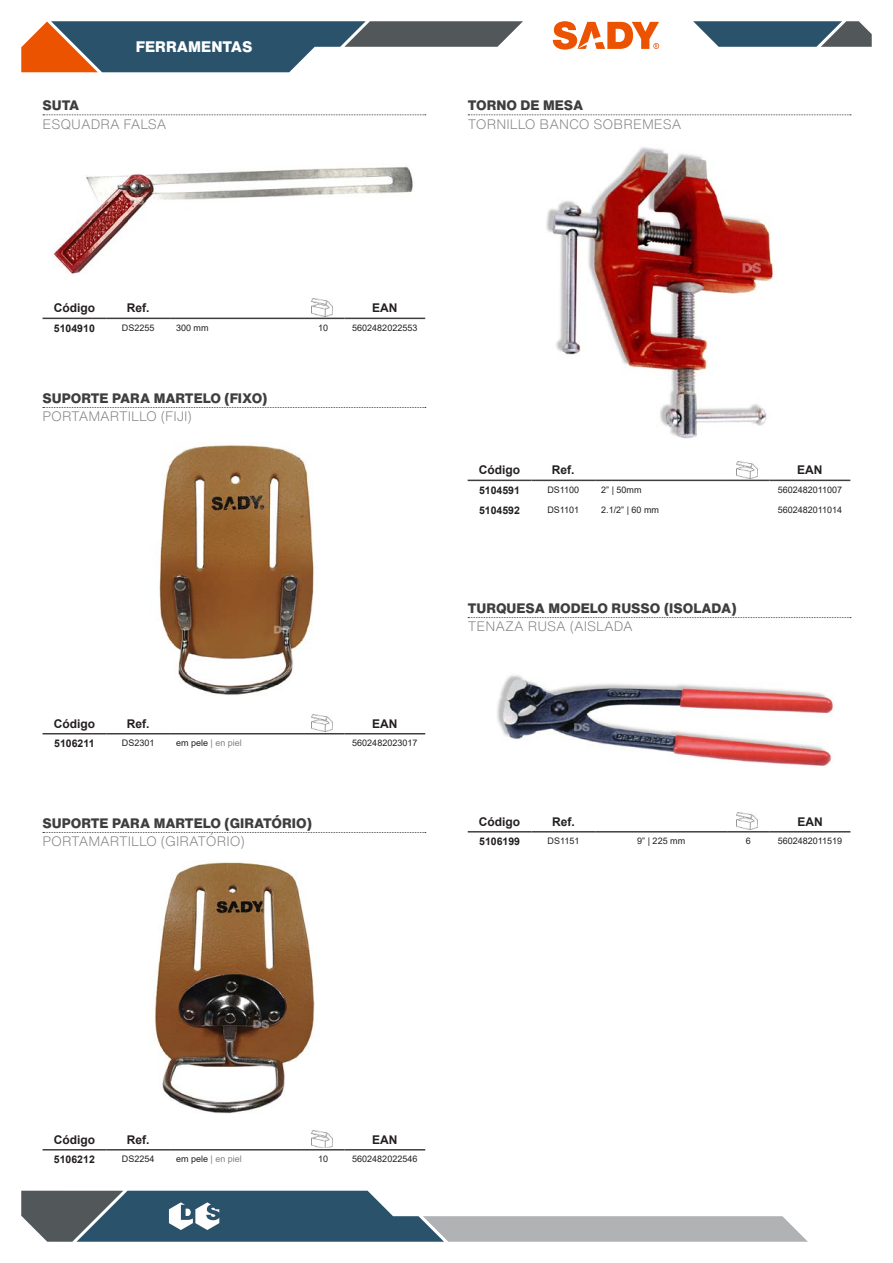
<style>
.page{position:relative;width:893px;height:1263px;background:#fff}
.page>*{position:absolute;margin:0;border:0;box-sizing:border-box;transform-origin:0 0}
.t1{font:800 15px "Helvetica Now Text";color:#fff}
.t2{font:800 13.5px "Helvetica Now Text";color:#3e3e3f}
.t3{font:300 13.5px "Helvetica Now Text";color:#808285}
.t4{font:700 12px "Arial";color:#231f20}
.t5{font:700 10.5px "Arial";color:#231f20}
.t6{font:9px "Arial";color:#231f20}
.t7{font:9px "Arial";color:#808285}
.s1{color:#231f20}
</style>
<div class="page">
<svg style="left:21px;top:21px;width:502px;height:51px"></svg>
<svg style="left:693px;top:21px;width:179px;height:26px;background:#4d697b"></svg>
<svg style="left:553px;top:21px;width:106px;height:29px"></svg>
<svg style="left:21px;top:1191px;width:787px;height:51px"></svg>
<hr style="left:43px;top:1149px;width:63px;height:1px;background:#3e3e3f">
<hr style="left:106px;top:1149px;width:64px;height:1px;background:#3e3e3f">
<hr style="left:170px;top:1149px;width:132px;height:1px;background:#3e3e3f">
<hr style="left:302px;top:1149px;width:42px;height:1px;background:#3e3e3f">
<hr style="left:344px;top:1149px;width:81px;height:1px;background:#3e3e3f">
<img style="left:311px;top:1131px;width:22px;height:17px">
<hr style="left:43px;top:733px;width:63px;height:1px;background:#3e3e3f">
<hr style="left:106px;top:733px;width:64px;height:1px;background:#3e3e3f">
<hr style="left:170px;top:733px;width:132px;height:1px;background:#3e3e3f">
<hr style="left:302px;top:733px;width:42px;height:1px;background:#3e3e3f">
<hr style="left:344px;top:733px;width:81px;height:1px;background:#3e3e3f">
<img style="left:311px;top:714px;width:22px;height:18px">
<hr style="left:468px;top:831px;width:63px;height:1px;background:#3e3e3f">
<hr style="left:531px;top:831px;width:64px;height:1px;background:#3e3e3f">
<hr style="left:595px;top:831px;width:132px;height:1px;background:#3e3e3f">
<hr style="left:727px;top:831px;width:43px;height:1px;background:#3e3e3f">
<hr style="left:770px;top:831px;width:80px;height:1px;background:#3e3e3f">
<img style="left:736px;top:812px;width:22px;height:18px">
<hr style="left:468px;top:480px;width:63px;height:1px;background:#3e3e3f">
<hr style="left:531px;top:480px;width:64px;height:1px;background:#3e3e3f">
<hr style="left:595px;top:480px;width:132px;height:1px;background:#3e3e3f">
<hr style="left:727px;top:480px;width:42px;height:1px;background:#3e3e3f">
<hr style="left:769px;top:480px;width:81px;height:1px;background:#3e3e3f">
<img style="left:736px;top:461px;width:22px;height:17px">
<img style="left:546px;top:147px;width:228px;height:292px">
<img style="left:497px;top:675px;width:337px;height:93px">
<svg style="left:43px;top:407px;width:383px;height:1px"></svg>
<svg style="left:43px;top:832px;width:383px;height:1px"></svg>
<svg style="left:468px;top:114px;width:383px;height:1px"></svg>
<svg style="left:468px;top:617px;width:383px;height:1px"></svg>
<img style="left:159px;top:445px;width:155px;height:250px">
<img style="left:155px;top:860px;width:160px;height:254px">
<hr style="left:43px;top:318px;width:63px;height:1px;background:#3e3e3f">
<hr style="left:106px;top:318px;width:64px;height:1px;background:#3e3e3f">
<hr style="left:170px;top:318px;width:132px;height:1px;background:#3e3e3f">
<hr style="left:302px;top:318px;width:42px;height:1px;background:#3e3e3f">
<hr style="left:344px;top:318px;width:81px;height:1px;background:#3e3e3f">
<img style="left:311px;top:299px;width:22px;height:17px">
<svg style="left:43px;top:114px;width:383px;height:1px"></svg>
<img style="left:53px;top:166px;width:360px;height:109px">
<h1 class="t1" style="left:136px;top:36px;width:118px">FERRAMENTAS</h1>
<h2 class="t2" style="left:43px;top:95px;width:38px">SUTA</h2>
<p class="t3" style="left:43px;top:114px;width:126px">ESQUADRA FALSA</p>
<p class="t2" style="left:468px;top:95px;width:117px">TORNO DE MESA</p>
<p class="t3" style="left:468px;top:114px;width:215px">TORNILLO BANCO SOBREMESA</p>
<p class="t4" style="left:54px;top:300px;width:43px">Código</p>
<p class="t4" style="left:127px;top:300px;width:24px">Ref.</p>
<p class="t4" style="left:372px;top:300px;width:27px">EAN</p>
<p class="t5" style="left:54px;top:321px;width:42px">5104910</p>
<p class="t6" style="left:122px;top:322px;width:34px">DS2255</p>
<p class="t6" style="left:176px;top:322px;width:34px">300 mm</p>
<p class="t6" style="left:318px;top:322px;width:12px">10</p>
<p class="t6" style="left:352px;top:322px;width:67px">5602482022553</p>
<p class="t2" style="left:43px;top:388px;width:226px">SUPORTE PARA MARTELO (FIXO)</p>
<p class="t3" style="left:43px;top:406px;width:151px">PORTAMARTILLO (FIJI)</p>
<p class="t4" style="left:54px;top:715px;width:43px">Código</p>
<p class="t4" style="left:127px;top:715px;width:24px">Ref.</p>
<p class="t4" style="left:372px;top:715px;width:27px">EAN</p>
<p class="t5" style="left:54px;top:736px;width:42px">5106211</p>
<p class="t6" style="left:122px;top:737px;width:34px">DS2301</p>
<p class="t7" style="left:176px;top:737px;width:67px"><span class="s1">em pele</span> | en piel</p>
<p class="t6" style="left:352px;top:737px;width:67px">5602482023017</p>
<h2 class="t2" style="left:43px;top:813px;width:271px">SUPORTE PARA MARTELO (GIRATÓRIO)</h2>
<p class="t3" style="left:43px;top:831px;width:204px">PORTAMARTILLO (GIRATÓRIO)</p>
<h3 class="t4" style="left:479px;top:462px;width:43px">Código</h3>
<h3 class="t4" style="left:552px;top:462px;width:24px">Ref.</h3>
<h3 class="t4" style="left:797px;top:462px;width:27px">EAN</h3>
<p class="t5" style="left:479px;top:483px;width:42px">5104591</p>
<p class="t6" style="left:547px;top:483px;width:33px">DS1100</p>
<p class="t6" style="left:601px;top:483px;width:42px">2” | 50mm</p>
<p class="t6" style="left:778px;top:483px;width:66px">5602482011007</p>
<p class="t5" style="left:479px;top:503px;width:42px">5104592</p>
<p class="t6" style="left:547px;top:503px;width:33px">DS1101</p>
<p class="t6" style="left:601px;top:503px;width:59px">2.1/2” | 60 mm</p>
<p class="t6" style="left:778px;top:503px;width:66px">5602482011014</p>
<h2 class="t2" style="left:468px;top:598px;width:270px">TURQUESA MODELO RUSSO (ISOLADA)</h2>
<p class="t3" style="left:468px;top:616px;width:166px">TENAZA RUSA (AISLADA</p>
<p class="t4" style="left:479px;top:813px;width:43px">Código</p>
<p class="t4" style="left:552px;top:813px;width:24px">Ref.</p>
<p class="t4" style="left:797px;top:813px;width:27px">EAN</p>
<p class="t5" style="left:479px;top:834px;width:42px">5106199</p>
<p class="t6" style="left:547px;top:835px;width:33px">DS1151</p>
<p class="t6" style="left:637px;top:835px;width:49px">9” | 225 mm</p>
<p class="t6" style="left:746px;top:835px;width:7px">6</p>
<p class="t6" style="left:778px;top:835px;width:66px">5602482011519</p>
<h3 class="t4" style="left:54px;top:1131px;width:43px">Código</h3>
<h3 class="t4" style="left:127px;top:1131px;width:24px">Ref.</h3>
<h3 class="t4" style="left:372px;top:1131px;width:27px">EAN</h3>
<p class="t5" style="left:54px;top:1152px;width:42px">5106212</p>
<p class="t6" style="left:122px;top:1153px;width:34px">DS2254</p>
<p class="t7" style="left:176px;top:1153px;width:67px"><span class="s1">em pele</span> | en piel</p>
<p class="t6" style="left:318px;top:1153px;width:12px">10</p>
<p class="t6" style="left:352px;top:1153px;width:67px">5602482022546</p>
</div>
